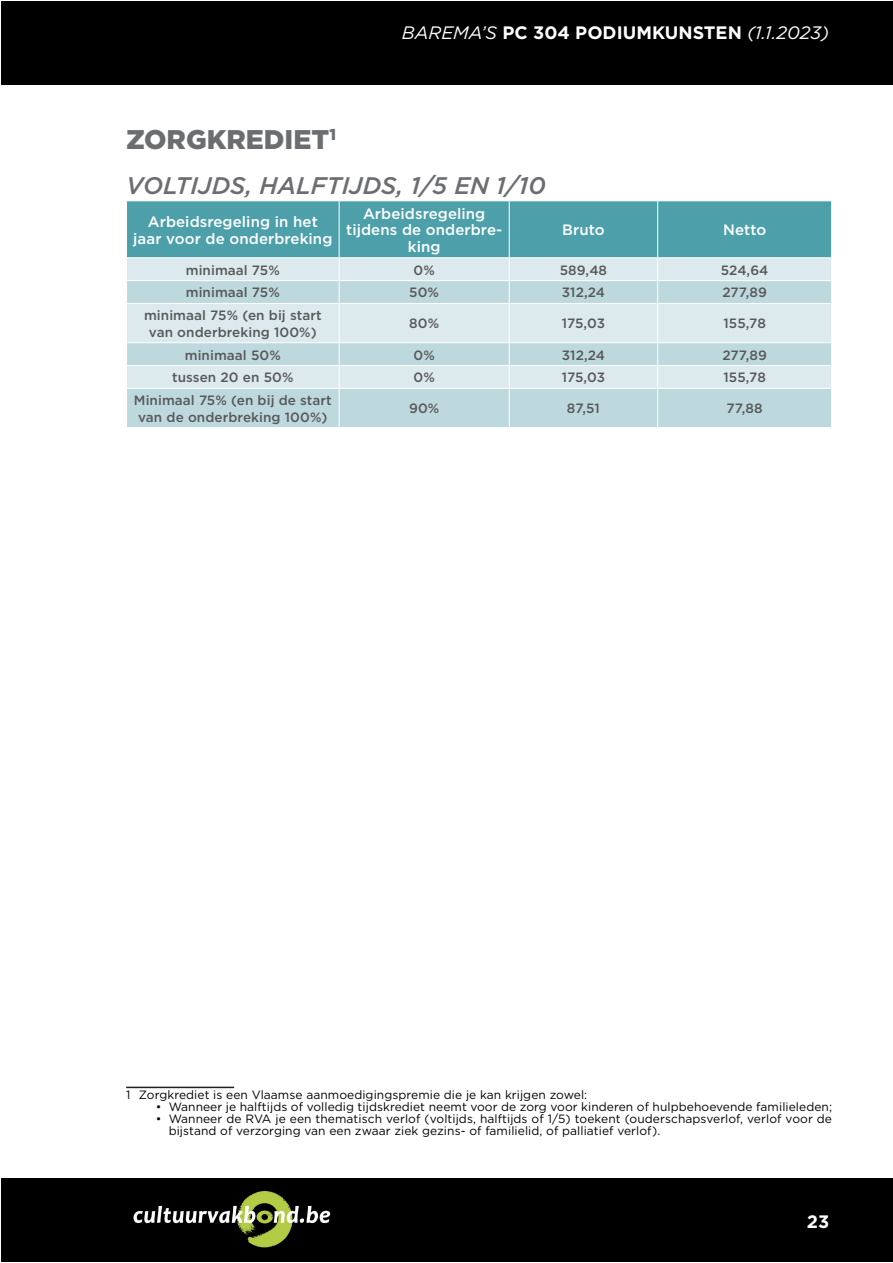
<style>
.page{position:relative;width:893px;height:1263px;background:#fff}
.page>*{position:absolute;margin:0;border:0;box-sizing:border-box;transform-origin:0 0}
.Titel_1{font:900 27px "Gotham";color:#6c6d70}
.Titel_2{font:italic 500 24px "Gotham";color:#6c6d70}
.t1{font:italic 18px "Gotham";color:#fff}
.t2{font:700 18px "Gotham";color:#fff}
.N_heading{font:500 15px/16.5px "Gotham";letter-spacing:.005em;color:#fff;text-align:center}
.N_tekst_gecentreerd{font:500 13.5px/16.5px "Gotham";letter-spacing:.005em;color:#57585a;text-align:center}
.tekst{font:12px/12px "Gotham";letter-spacing:.005em;color:#000}
.s1{font-weight:700;font-style:normal}
</style>
<div class="page">
<div style="left:1px;top:1px;width:891px;height:83px;background:#000"></div>
<div style="left:1px;top:1179px;width:891px;height:83px;background:#000"></div>
<img style="left:133px;top:1191px;width:198px;height:57px">
<svg style="left:127px;top:304px;width:704px;height:123px;background:#cde1e5"></svg>
<hr style="left:339px;top:304px;width:1px;height:38px;background:#fff">
<hr style="left:509px;top:304px;width:1px;height:38px;background:#fff">
<svg style="left:339px;top:343px;width:1px;height:45px"></svg>
<svg style="left:509px;top:343px;width:1px;height:45px"></svg>
<hr style="left:339px;top:389px;width:1px;height:38px;background:#fff">
<hr style="left:509px;top:389px;width:1px;height:38px;background:#fff">
<hr style="left:657px;top:304px;width:1px;height:38px;background:#fff">
<hr style="left:126px;top:342px;width:213px;height:1px;background:#fff">
<hr style="left:339px;top:342px;width:170px;height:1px;background:#fff">
<hr style="left:509px;top:342px;width:149px;height:1px;background:#fff">
<hr style="left:658px;top:342px;width:174px;height:1px;background:#fff">
<svg style="left:657px;top:343px;width:1px;height:45px"></svg>
<hr style="left:657px;top:389px;width:1px;height:38px;background:#fff">
<svg style="left:126px;top:201px;width:706px;height:102px;background:#88bec5"></svg>
<hr style="left:126px;top:365px;width:213px;height:1px;background:#fff">
<hr style="left:339px;top:365px;width:170px;height:1px;background:#fff">
<hr style="left:509px;top:365px;width:149px;height:1px;background:#fff">
<hr style="left:658px;top:365px;width:174px;height:1px;background:#fff">
<hr style="left:126px;top:388px;width:213px;height:1px;background:#fff">
<hr style="left:339px;top:388px;width:170px;height:1px;background:#fff">
<hr style="left:509px;top:388px;width:149px;height:1px;background:#fff">
<hr style="left:658px;top:388px;width:174px;height:1px;background:#fff">
<hr style="left:126px;top:1087px;width:108px;height:1px;background:#231f20">
<h3 class="t1" style="left:402px;top:21px;width:429px">BAREMA’S <span class="s1">PC 304 PODIUMKUNSTEN</span> (1.1.2023)</h3>
<p class="Titel_1" style="left:126px;top:121px;width:211px">ZORGKREDIET<sup>1</sup></p>
<p class="Titel_2" style="left:126px;top:170px;width:421px">VOLTIJDS, HALFTIJDS, 1/5 EN 1/10</p>
<p class="N_heading" style="left:133px;top:213px;width:201px">Arbeidsregeling in het jaar voor de onderbreking</p>
<p class="N_heading" style="left:346px;top:205px;width:158px">Arbeidsregeling tijdens de onderbre&shy;king</p>
<p class="N_heading" style="left:562px;top:222px;width:44px">Bruto</p>
<p class="N_heading" style="left:723px;top:222px;width:45px">Netto</p>
<p class="N_tekst_gecentreerd" style="left:186px;top:261px;width:96px">minimaal 75%</p>
<p class="N_tekst_gecentreerd" style="left:413px;top:261px;width:23px">0%</p>
<p class="N_tekst_gecentreerd" style="left:560px;top:261px;width:49px">589,48</p>
<p class="N_tekst_gecentreerd" style="left:721px;top:261px;width:49px">524,64</p>
<p class="N_tekst_gecentreerd" style="left:186px;top:284px;width:96px">minimaal 75%</p>
<p class="N_tekst_gecentreerd" style="left:409px;top:284px;width:31px">50%</p>
<p class="N_tekst_gecentreerd" style="left:562px;top:284px;width:45px">312,24</p>
<p class="N_tekst_gecentreerd" style="left:722px;top:284px;width:46px">277,89</p>
<p class="N_tekst_gecentreerd" style="left:144px;top:307px;width:179px">minimaal 75% (en bij start van onderbreking 100%)</p>
<p class="N_tekst_gecentreerd" style="left:409px;top:315px;width:31px">80%</p>
<p class="N_tekst_gecentreerd" style="left:562px;top:315px;width:45px">175,03</p>
<p class="N_tekst_gecentreerd" style="left:723px;top:315px;width:44px">155,78</p>
<p class="N_tekst_gecentreerd" style="left:185px;top:346px;width:98px">minimaal 50%</p>
<p class="N_tekst_gecentreerd" style="left:413px;top:346px;width:23px">0%</p>
<p class="N_tekst_gecentreerd" style="left:562px;top:346px;width:45px">312,24</p>
<p class="N_tekst_gecentreerd" style="left:722px;top:346px;width:46px">277,89</p>
<p class="N_tekst_gecentreerd" style="left:172px;top:369px;width:123px">tussen 20 en 50%</p>
<p class="N_tekst_gecentreerd" style="left:413px;top:369px;width:23px">0%</p>
<p class="N_tekst_gecentreerd" style="left:562px;top:369px;width:45px">175,03</p>
<p class="N_tekst_gecentreerd" style="left:723px;top:369px;width:44px">155,78</p>
<p class="N_tekst_gecentreerd" style="left:134px;top:392px;width:199px">Minimaal 75% (en bij de start van de onderbreking 100%)</p>
<p class="N_tekst_gecentreerd" style="left:409px;top:400px;width:32px">90%</p>
<p class="N_tekst_gecentreerd" style="left:567px;top:400px;width:34px">87,51</p>
<p class="N_tekst_gecentreerd" style="left:727px;top:400px;width:38px">77,88</p>
<p class="tekst" style="left:126px;top:1089px;width:463px">1 Zorgkrediet is een Vlaamse aanmoedigingspremie die je kan krijgen zowel:</p>
<p class="tekst" style="left:156px;top:1101px;width:678px">• Wanneer je halftijds of volledig tijdskrediet neemt voor de zorg voor kinderen of hulpbehoevende familieleden;</p>
<p class="tekst" style="left:169px;top:1113px;width:665px;text-indent:-13px">• Wanneer de RVA je een thematisch verlof (voltijds, halftijds of 1/5) toekent (ouderschapsverlof, verlof voor de bijstand of verzorging van een zwaar ziek gezins- of familielid, of palliatief verlof).</p>
<h3 class="t2" style="left:807px;top:1209px;width:24px">23</h3>
</div>
